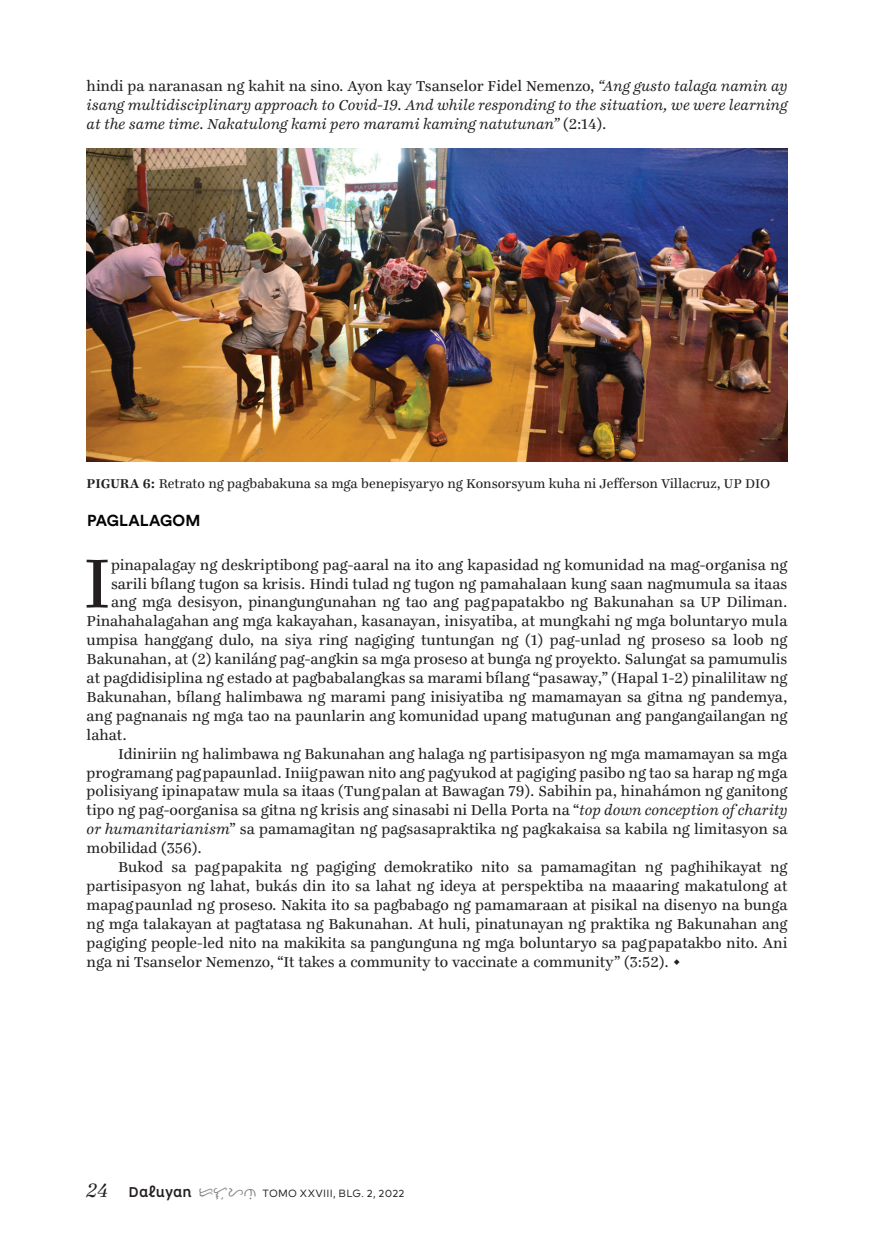
<style>
.page{position:relative;width:882px;height:1260px;background:#fff}
.page>*{position:absolute;margin:0;border:0;box-sizing:border-box;transform-origin:0 0}
.t1{font:75.6px "Ingeborg";color:#231f20}
.t2{font:15.75px "Ingeborg";color:#231f20}
.t3{font:italic 15.75px/18.9px "Ingeborg";color:#231f20;text-align:justify}
.t4{font:700 15.75px "Circular Std";letter-spacing:.01em;color:#040503}
.t5{font:14px "Ingeborg";color:#231f20}
.t6{font:10.5px "Typold";letter-spacing:.02em;color:#231f20}
.s1{font-style:normal}
.s2{font-weight:700}
.s3{font-style:italic}
.s4{font-family:"Ingeborg";font-style:italic;font-size:21px}
.s5{font-family:"Spock Ess Alt 2";font-weight:700;font-size:14px}
.s6{font-family:"Tagalog Doctrina 1593";font-size:14px;color:#808285}
</style>
<div class="page">
<img style="left:87px;top:148px;width:701px;height:313px">
<p class="t3" style="left:87px;top:77px;width:702px"><span class="s1">hindi pa naranasan ng kahit na sino. Ayon kay Tsanselor Fidel Nemenzo,</span> “Ang gusto talaga namin ay isang multidisciplinary approach to Covid-19. And while responding to the situation, we were learning at the same time. Nakatulong kami pero marami kaming natutunan” <span class="s1">(2:14).</span></p>
<p class="t5" style="left:87px;top:475px;width:685px"><span class="s2">PIGURA 6:</span> Retrato ng pagbabakuna sa mga benepisyaryo ng Konsorsyum kuha ni Jefferson Villacruz, UP DIO</p>
<p class="t4" style="left:87px;top:510px;width:115px">PAGLALAGOM</p>
<h1 class="t1" style="left:83px;top:538px;width:29px">I</h1>
<p class="t2" style="left:111px;top:555px;width:678px">pinapalagay ng deskriptibong pag-aaral na ito ang kapasidad ng komunidad na mag-organisa ng</p>
<p class="t2" style="left:111px;top:574px;width:678px">sarili bÍlang tugon sa krisis. Hindi tulad ng tugon ng pamahalaan kung saan nagmumula sa itaas</p>
<p class="t2" style="left:111px;top:593px;width:678px">ang mga desisyon, pinangungunahan ng tao ang pagpapatakbo ng Bakunahan sa UP Diliman.</p>
<p class="t2" style="left:87px;top:612px;width:702px">Pinahahalagahan ang mga kakayahan, kasanayan, inisyatiba, at mungkahi ng mga boluntaryo mula</p>
<p class="t2" style="left:87px;top:631px;width:702px">umpisa hanggang dulo, na siya ring nagiging tuntungan ng (1) pag-unlad ng proseso sa loob ng</p>
<p class="t2" style="left:87px;top:650px;width:702px">Bakunahan, at (2) kaniláng pag-angkin sa mga proseso at bunga ng proyekto. Salungat sa pamumulis</p>
<p class="t2" style="left:87px;top:669px;width:702px">at pagdidisiplina ng estado at pagbabalangkas sa marami bÍlang “pasaway,” (Hapal 1-2) pinalilitaw ng</p>
<p class="t2" style="left:87px;top:687px;width:702px">Bakunahan, bÍlang halimbawa ng marami pang inisiyatiba ng mamamayan sa gitna ng pandemya,</p>
<p class="t2" style="left:87px;top:706px;width:702px">ang pagnanais ng mga tao na paunlarin ang komunidad upang matugunan ang pangangailangan ng</p>
<p class="t2" style="left:87px;top:725px;width:42px">lahat.</p>
<p class="t2" style="left:118px;top:744px;width:671px">Idiniriin ng halimbawa ng Bakunahan ang halaga ng partisipasyon ng mga mamamayan sa mga</p>
<p class="t2" style="left:87px;top:763px;width:702px">programang pagpapaunlad. Iniigpawan nito ang pagyukod at pagiging pasibo ng tao sa harap ng mga</p>
<p class="t2" style="left:87px;top:782px;width:702px">polisiyang ipinapataw mula sa itaas (Tungpalan at Bawagan 79). Sabihin pa, hinahámon ng ganitong</p>
<p class="t2" style="left:87px;top:801px;width:702px">tipo ng pag-oorganisa sa gitna ng krisis ang sinasabi ni Della Porta na “<span class="s3">top down conception of charity</span></p>
<p class="t2" style="left:87px;top:820px;width:702px"><span class="s3">or humanitarianism</span>” sa pamamagitan ng pagsasapraktika ng pagkakaisa sa kabila ng limitasyon sa</p>
<p class="t2" style="left:87px;top:839px;width:117px">mobilidad (356).</p>
<p class="t2" style="left:118px;top:858px;width:671px">Bukod sa pagpapakita ng pagiging demokratiko nito sa pamamagitan ng paghihikayat ng</p>
<p class="t2" style="left:87px;top:876px;width:702px">partisipasyon ng lahat, bukás din ito sa lahat ng ideya at perspektiba na maaaring makatulong at</p>
<p class="t2" style="left:87px;top:895px;width:702px">mapagpaunlad ng proseso. Nakita ito sa pagbabago ng pamamaraan at pisikal na disenyo na bunga</p>
<p class="t2" style="left:87px;top:914px;width:702px">ng mga talakayan at pagtatasa ng Bakunahan. At huli, pinatunayan ng praktika ng Bakunahan ang</p>
<p class="t2" style="left:87px;top:933px;width:702px">pagiging people-led nito na makikita sa pangunguna ng mga boluntaryo sa pagpapatakbo nito. Ani</p>
<p class="t2" style="left:87px;top:952px;width:596px">nga ni Tsanselor Nemenzo, “It takes a community to vaccinate a community” (3:52). ■</p>
<p class="t6" style="left:87px;top:1185px;width:320px"><span class="s4">24</span> <span class="s5">Daluyan</span> <span class="s6">Ddluyn</span> TOMO XXVIII, BLG. 2, 2022</p>
</div>
